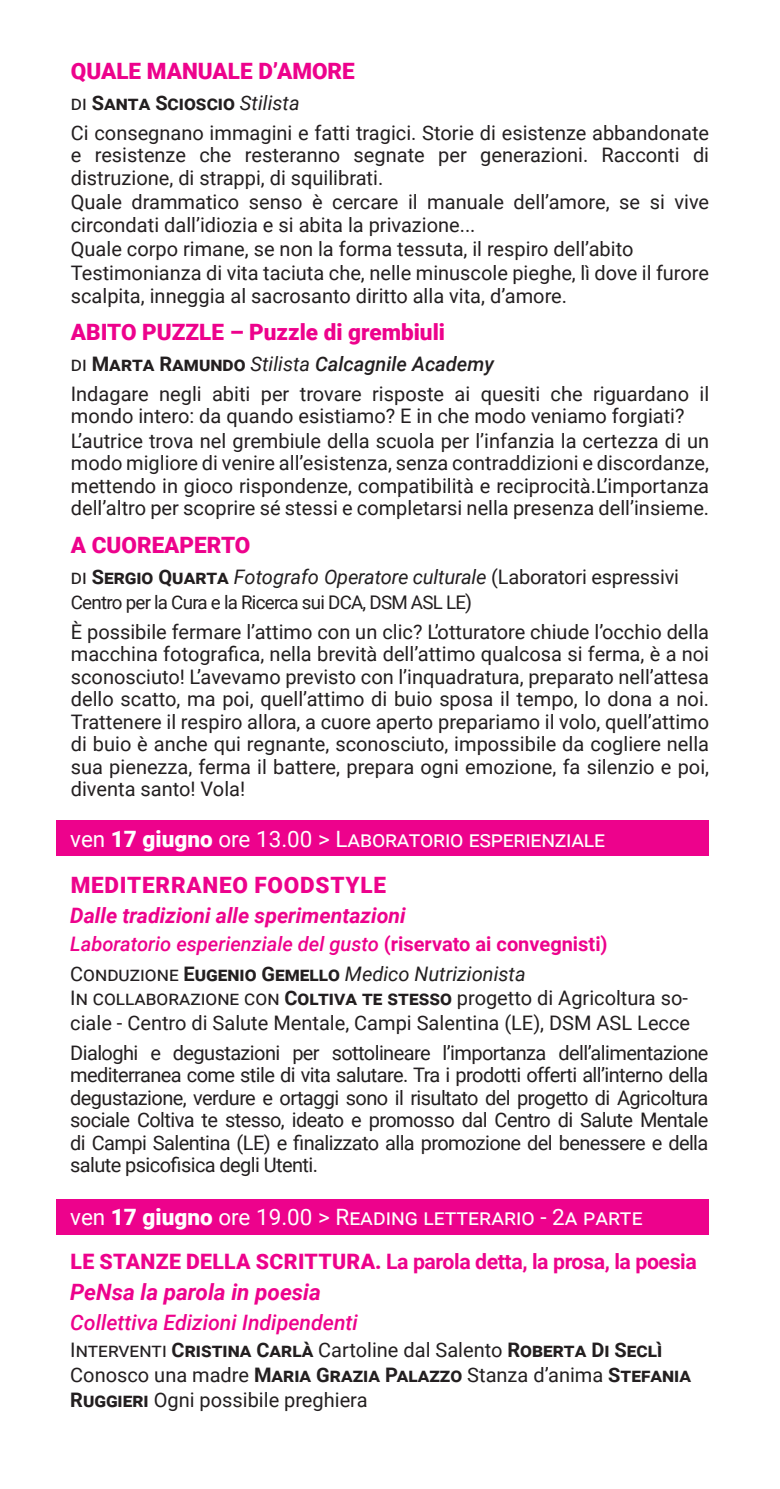
<style>
.page{position:relative;width:780px;height:1489px;background:#fff}
.page>*{position:absolute;margin:0;border:0;box-sizing:border-box;transform-origin:0 0}
.t1{font:22.5px/46.2px "Roboto";color:#fff}
.t2{font:900 22.5px "Roboto";color:#ed028c}
.t3{font:italic 700 22.5px "Roboto";color:#ed028c}
.t4{font:700 21.25px "Roboto";letter-spacing:-.02em;color:#ed028c}
.t5{font:italic 700 21.25px "Roboto";color:#ed028c}
.t6{font:italic 500 21.25px "Roboto";color:#ed028c}
.t7{font:20px/22.5px "Roboto";color:#231f20}
.t8{font:italic 500 20px/29.5px "Roboto";color:#ed028c}
.t9{font:italic 20px "Roboto";letter-spacing:-.01em;color:#231f20}
.t10{font:18.75px "Roboto";letter-spacing:-.04em;color:#231f20}
.s1{font-weight:700}
.s2{font-style:italic}
.s3{font-weight:500;font-style:italic}
.s4{font-style:normal}
.s5{font-weight:700;font-style:normal}
.s6{font-size:20px}
.s7{font-weight:900}
.s8{font-weight:900;color:#ed028c}
.s9{font-weight:400;font-style:normal;color:#231f20}
.s10{font-weight:700;font-style:normal;color:#231f20}
.s11{font-weight:400;color:#231f20}
</style>
<div class="page">
<div style="left:56px;top:820px;width:652px;height:36px;background:#ed028c"></div>
<div style="left:56px;top:1199px;width:652px;height:35px;background:#ed028c"></div>
<p class="t2" style="left:71px;top:58px;width:285px">QUALE MANUALE D’AMORE</p>
<p class="t7" style="left:71px;top:88px;width:640px;line-height:29.5px">di <span class="s1">Santa Scioscio</span> <span class="s2">Stilista<br></span>Ci consegnano immagini e fatti tragici. Storie di esistenze abbandonate</p>
<p class="t7" style="left:71px;top:144px;width:639px;line-height:23.2px">e resistenze che resteranno segnate per generazioni. Racconti di distruzione, di strappi, di squilibrati.<br>Quale drammatico senso è cercare il manuale dell’amore, se si vive circondati dall’idiozia e si abita la privazione...<br>Quale corpo rimane, se non la forma tessuta, il respiro dell’abito Testimonianza di vita taciuta che, nelle minuscole pieghe, lì dove il furore scalpita, inneggia al sacrosanto diritto alla vita, d’amore.</p>
<p class="t2" style="left:71px;top:319px;width:376px">ABITO PUZZLE – Puzzle di grembiuli</p>
<p class="t7" style="left:71px;top:350px;width:639px;line-height:29.5px">di <span class="s1">Marta Ramundo</span> <span class="s2">Stilista</span> <span class="s3">Calcagnile Academy<br></span>Indagare negli abiti per trovare risposte ai quesiti che riguardano il</p>
<p class="t7" style="left:71px;top:405px;width:640px">mondo intero: da quando esistiamo? E in che modo veniamo forgiati?<br>L’autrice trova nel grembiule della scuola per l’infanzia la certezza di un modo migliore di venire all’esistenza, senza contraddizioni e discordanze, mettendo in gioco rispondenze, compatibilità e reciprocità.L’importanza dell’altro per scoprire sé stessi e completarsi nella presenza dell’insieme.</p>
<p class="t2" style="left:71px;top:532px;width:181px">A CUOREAPERTO</p>
<p class="t9" style="left:71px;top:565px;width:609px"><span class="s4">di</span> <span class="s5">Sergio Quarta</span> Fotografo Operatore culturale <span class="s4">(Laboratori espressivi</span></p>
<p class="t10" style="left:71px;top:591px;width:403px">Centro per la Cura e la Ricerca sui DCA, DSM ASL LE<span class="s6">)</span></p>
<p class="t7" style="left:71px;top:620px;width:640px;text-align:justify">È possibile fermare l’attimo con un clic? L’otturatore chiude l’occhio della macchina fotografica, nella brevità dell’attimo qualcosa si ferma, è a noi sconosciuto! L’avevamo previsto con l’inquadratura, preparato nell’attesa dello scatto, ma poi, quell’attimo di buio sposa il tempo, lo dona a noi.<br>Trattenere il respiro allora, a cuore aperto prepariamo il volo, quell’attimo di buio è anche qui regnante, sconosciuto, impossibile da cogliere nella sua pienezza, ferma il battere, prepara ogni emozione, fa silenzio e poi, diventa santo! Vola!</p>
<p class="t1" style="left:70px;top:815px;width:536px">ven <span class="s7">17 giugno</span> ore 13.00 &gt; Laboratorio esperienziale<br><span class="s8">MEDITERRANEO FOODSTYLE</span></p>
<p class="t5" style="left:70px;top:902px;width:337px">Dalle tradizioni alle sperimentazioni</p>
<p class="t8" style="left:70px;top:929px;width:539px">Laboratorio esperienziale del gusto <span class="s5">(riservato ai convegnisti)<br></span><span class="s9">Conduzione</span> <span class="s10">Eugenio Gemello</span> <span class="s11">Medico Nutrizionista</span></p>
<p class="t7" style="left:70px;top:985px;width:621px;line-height:25px">In collaborazione con <span class="s1">Coltiva te stesso</span> progetto di Agricoltura so&shy;ciale - Centro di Salute Mentale, Campi Salentina (LE), DSM ASL Lecce</p>
<p class="t7" style="left:70px;top:1041px;width:639px;text-align:justify">Dialoghi e degustazioni per sottolineare l’importanza dell’alimentazione mediterranea come stile di vita salutare. Tra i prodotti offerti all’interno della degustazione, verdure e ortaggi sono il risultato del progetto di Agricoltura sociale Coltiva te stesso, ideato e promosso dal Centro di Salute Mentale di Campi Salentina (LE) e finalizzato alla promozione del benessere e della salute psicofisica degli Utenti.</p>
<p class="t1" style="left:70px;top:1194px;width:574px">ven <span class="s7">17 giugno</span> ore 19.00 &gt; Reading letterario - 2a parte</p>
<p class="t4" style="left:71px;top:1249px;width:627px"><span class="s7">LE STANZE DELLA SCRITTURA.</span> La parola detta, la prosa, la poesia</p>
<p class="t3" style="left:70px;top:1279px;width:252px">PeNsa la parola in poesia</p>
<p class="t6" style="left:70px;top:1310px;width:289px">Collettiva Edizioni Indipendenti</p>
<p class="t7" style="left:70px;top:1337px;width:621px;line-height:25px">Interventi <span class="s1">Cristina Carlà</span> Cartoline dal Salento <span class="s1">Roberta Di Seclì<br></span>Conosco una madre <span class="s1">Maria Grazia Palazzo</span> Stanza d’anima <span class="s1">Stefania<br>Ruggieri</span> Ogni possibile preghiera</p>
</div>
